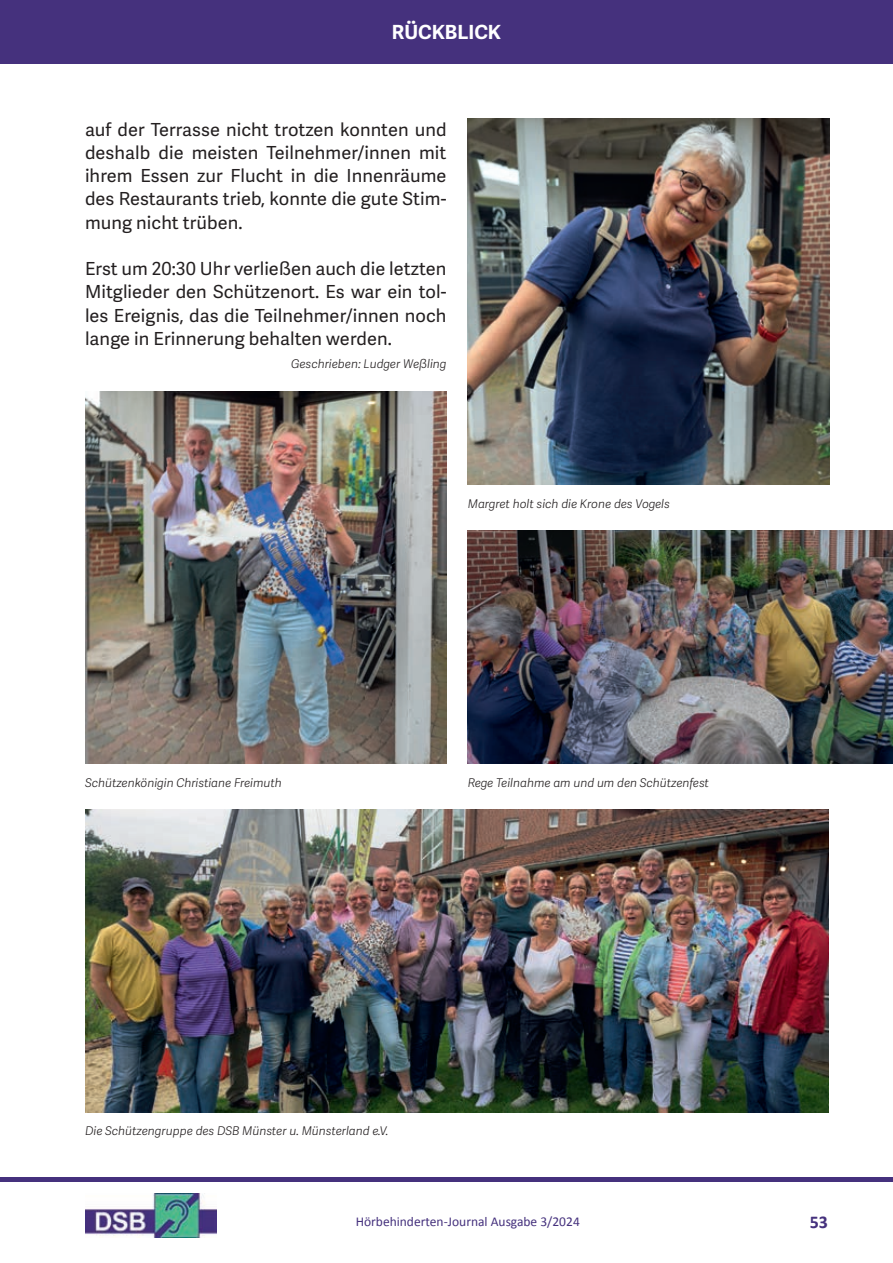
<style>
.page{position:relative;width:893px;height:1263px;background:#fff}
.page>*{position:absolute;margin:0;border:0;box-sizing:border-box;transform-origin:0 0}
.t1{font:700 19.5px "Adelle Sans";color:#fff}
.t2{font:18px/23.2px "Adelle Sans";letter-spacing:.005em;color:#231f20;text-align:justify}
.t3{font:700 18px "Calibri";color:#45317d}
.t4{font:13.5px "Calibri";color:#45317d}
.t5{font:italic 300 12px "Adelle Sans";color:#231f20}
</style>
<div class="page">
<img style="left:85px;top:1193px;width:131px;height:44px">
<div style="left:0;top:1177px;width:893px;height:5px;background:#45317d"></div>
<div style="left:0;top:0;width:893px;height:64px;background:#45317d"></div>
<img style="left:468px;top:119px;width:361px;height:365px">
<img style="left:85px;top:810px;width:743px;height:302px">
<img style="left:468px;top:531px;width:425px;height:232px">
<img style="left:85px;top:391px;width:361px;height:372px">
<p class="t1" style="left:381px;top:18px;width:132px">ÜBERSCHRIFT</p>
<p class="t1" style="left:392px;top:18px;width:111px">RÜCKBLICK</p>
<p class="t2" style="left:85px;top:117px;width:363px">auf der Terrasse nicht trotzen konnten und deshalb die meisten Teilnehmer/innen mit ihrem Essen zur Flucht in die Innenräume des Restaurants trieb, konnte die gute Stim&shy;mung nicht trüben.</p>
<p class="t2" style="left:85px;top:256px;width:363px">Erst um 20:30 Uhr verließen auch die letzten Mitglieder den Schützenort. Es war ein tol&shy;les Ereignis, das die Teilnehmer/innen noch lange in Erinnerung behalten werden.</p>
<p class="t5" style="left:291px;top:355px;width:157px">Geschrieben: Ludger Weßling</p>
<p class="t5" style="left:468px;top:495px;width:204px">Margret holt sich die Krone des Vogels</p>
<p class="t5" style="left:85px;top:774px;width:198px">Schützenkönigin Christiane Freimuth</p>
<p class="t5" style="left:468px;top:774px;width:243px">Rege Teilnahme am und um den Schützenfest</p>
<p class="t5" style="left:85px;top:1122px;width:305px">Die Schützengruppe des DSB Münster u. Münsterland e.V.</p>
<p class="t4" style="left:356px;top:1213px;width:226px">Hörbehinderten-Journal Ausgabe 3/2024</p>
<p class="t3" style="left:810px;top:1210px;width:20px">53</p>
</div>
